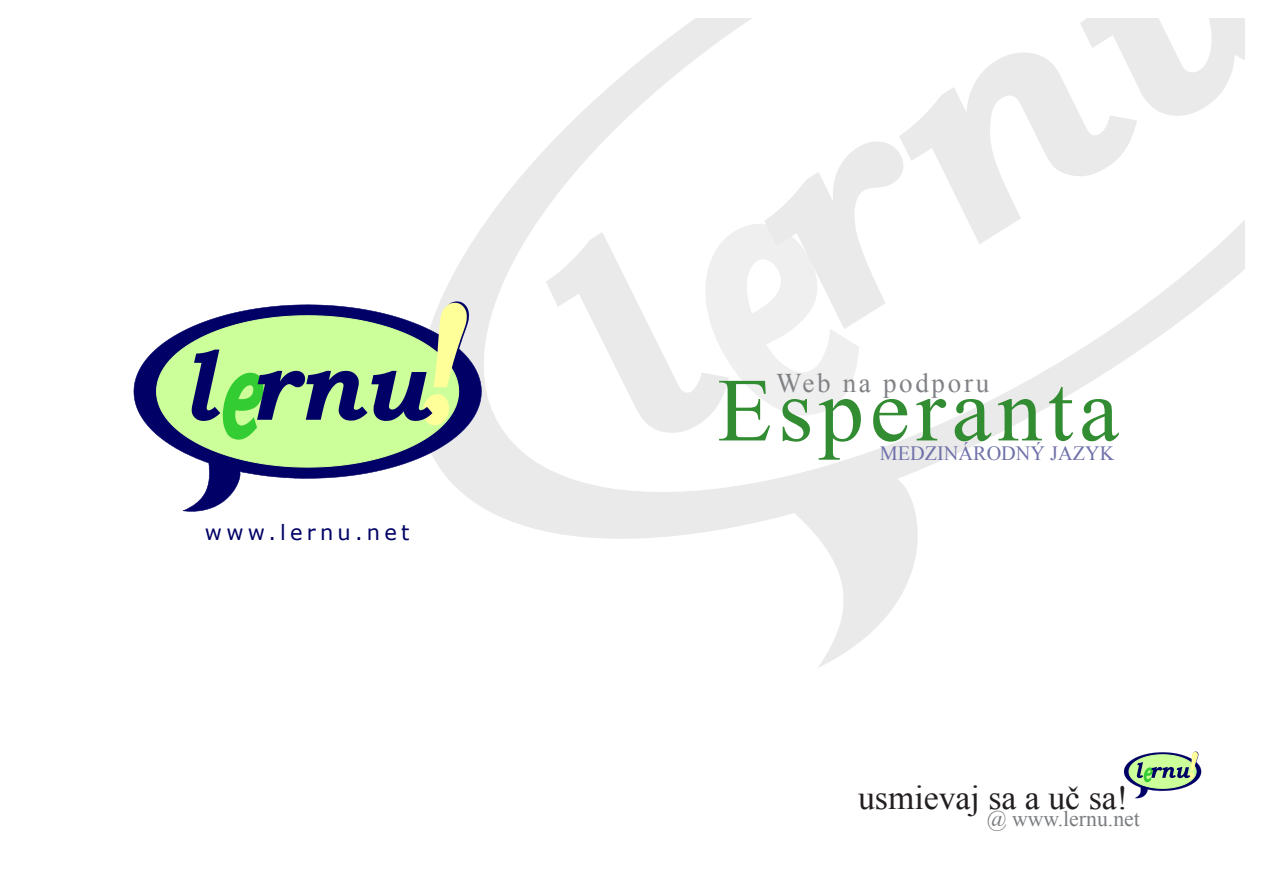
<style>
.page{position:relative;width:1263px;height:893px;background:#fff}
.page>*{position:absolute;margin:0;border:0;box-sizing:border-box;transform-origin:0 0}
.t1{font:90px "Times New Roman";letter-spacing:.065em;color:#328c32}
.t2{font:33.75px "Times New Roman";color:#231f20}
.t3{font:27px "Times New Roman";letter-spacing:.1em;color:#808285}
.t4{font:21.75px "Times New Roman";color:#7a7d80}
.t5{font:21px "Verdana";letter-spacing:.2em;color:#010066}
.t6{font:20.25px "Times New Roman";color:#6f71a9}
</style>
<div class="page">
<svg style="left:440px;top:18px;width:805px;height:591px"></svg>
<svg style="left:675px;top:205px;width:203px;height:236px"></svg>
<svg style="left:537px;top:212px;width:205px;height:245px"></svg>
<svg style="left:753px;top:131px;width:207px;height:208px"></svg>
<svg style="left:888px;top:18px;width:266px;height:236px"></svg>
<svg style="left:1069px;top:18px;width:176px;height:123px"></svg>
<svg style="left:134px;top:305px;width:348px;height:207px"></svg>
<svg style="left:156px;top:316px;width:303px;height:151px;background:#9eb99e"></svg>
<svg style="left:192px;top:302px;width:277px;height:138px;background:#94b68e"></svg>
<svg style="left:1124px;top:752px;width:77px;height:46px"></svg>
<p class="t5" style="left:205px;top:519px;width:206px">www.lernu.net</p>
<p class="t3" style="left:776px;top:365px;width:214px">Web na podporu</p>
<p class="t1" style="left:717px;top:350px;width:403px">Esperanta</p>
<p class="t6" style="left:880px;top:439px;width:236px">Medzinárodný jazyk</p>
<p class="t2" style="left:858px;top:775px;width:271px">usmievaj sa a uč sa!</p>
<p class="t4" style="left:987px;top:804px;width:155px">@ www.lernu.net</p>
</div>
